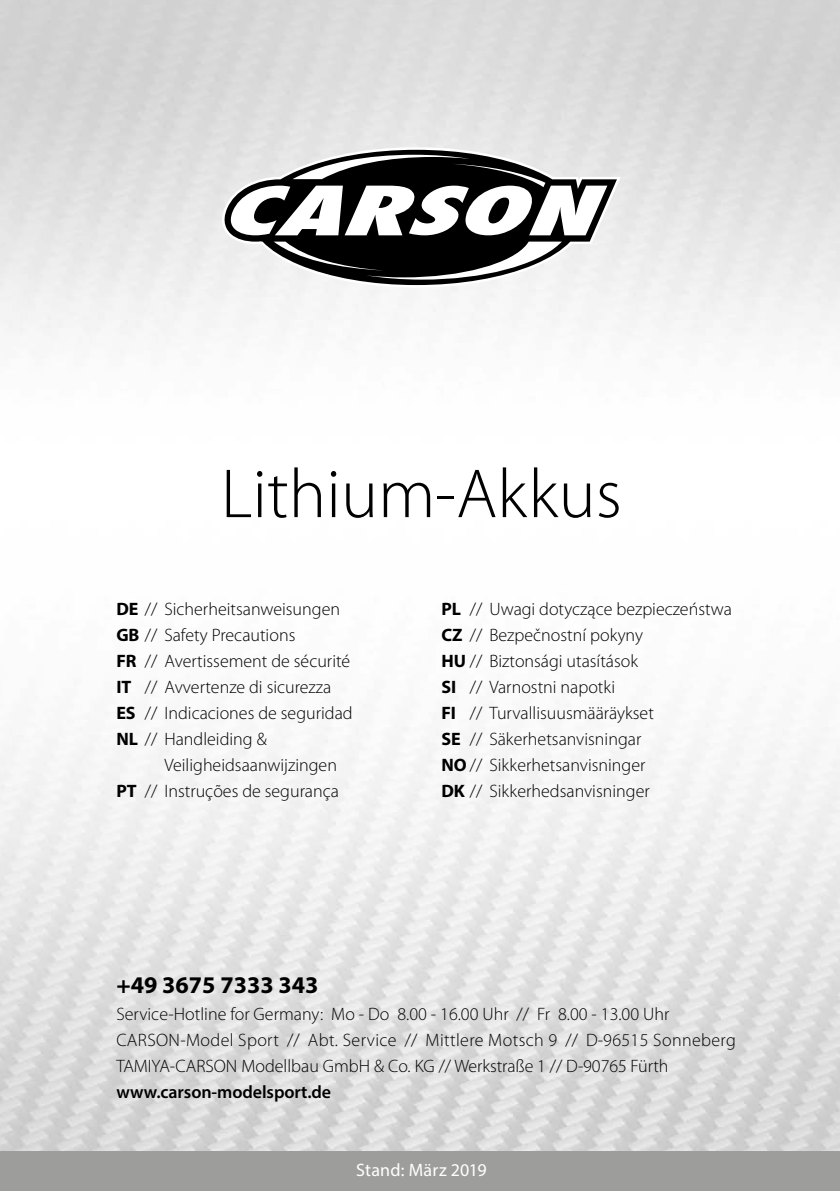
<style>
.page{position:relative;width:840px;height:1191px;background:#fff}
.page>*{position:absolute;margin:0;border:0;box-sizing:border-box;transform-origin:0 0}
.t1{font:300 70px "Myriad Pro";color:#000}
.t2{font:700 24px "Myriad Pro";color:#000}
.t3{font:300 18px/26px "Myriad Pro";color:#000}
.t4{font:600 18px "Myriad Pro";letter-spacing:-.005em;color:#000}
.t5{font:18px "Myriad Pro";letter-spacing:.01em;color:#fff}
.s1{font-weight:700}
</style>
<div class="page">
<img style="left:0;top:0;width:839px;height:1151px">
<div style="left:0;top:1151px;width:839px;height:40px;background:#9d9d9c"></div>
<svg style="left:222px;top:147px;width:398px;height:140px;fill:#ebebeb"></svg>
<svg style="left:222px;top:150px;width:394px;height:135px;fill:#e9e9e9"></svg>
<svg style="left:229px;top:155px;width:378px;height:125px"></svg>
<h1 class="t1" style="left:221px;top:451px;width:402px">Lithium-Akkus</h1>
<p class="t3" style="left:116px;top:595px;width:238px"><span class="s1">DE</span> // Sicherheitsanweisungen<br><span class="s1">GB</span> // Safety Precautions<br><span class="s1">FR</span> // Avertissement de sécurité<br><span class="s1">IT</span> // Avvertenze di sicurezza<br><span class="s1">ES</span> // Indicaciones de seguridad<br><span class="s1">NL</span> // Handleiding &amp;</p>
<p class="t3" style="left:116px;top:751px;width:224px;text-align:right">Veiligheidsaanwijzingen<br><span class="s1">PT</span> // Instruções de segurança</p>
<p class="t3" style="left:441px;top:595px;width:292px"><span class="s1">PL</span> // Uwagi dotyczące bezpieczeństwa<br><span class="s1">CZ</span> // Bezpečnostní pokyny<br><span class="s1">HU</span> // Biztonsági utasítások<br><span class="s1">SI</span> // Varnostni napotki<br><span class="s1">FI</span> // Turvallisuusmääräykset<br><span class="s1">SE</span> // Säkerhetsanvisningar<br><span class="s1">NO</span> // Sikkerhetsanvisninger<br><span class="s1">DK</span> // Sikkerhedsanvisninger</p>
<h2 class="t2" style="left:116px;top:969px;width:204px">+49 3675 7333 343</h2>
<p class="t3" style="left:116px;top:1000px;width:620px">Service-Hotline for Germany: Mo - Do 8.00 - 16.00 Uhr // Fr 8.00 - 13.00 Uhr<br>CARSON-Model Sport // Abt. Service // Mittlere Motsch 9 // D-96515 Sonneberg<br>TAMIYA-CARSON Modellbau GmbH &amp; Co. KG // Werkstraße 1 // D-90765 Fürth</p>
<p class="t4" style="left:116px;top:1080px;width:216px">www.carson-modelsport.de</p>
<p class="t5" style="left:356px;top:1159px;width:132px">Stand: März 2019</p>
</div>
